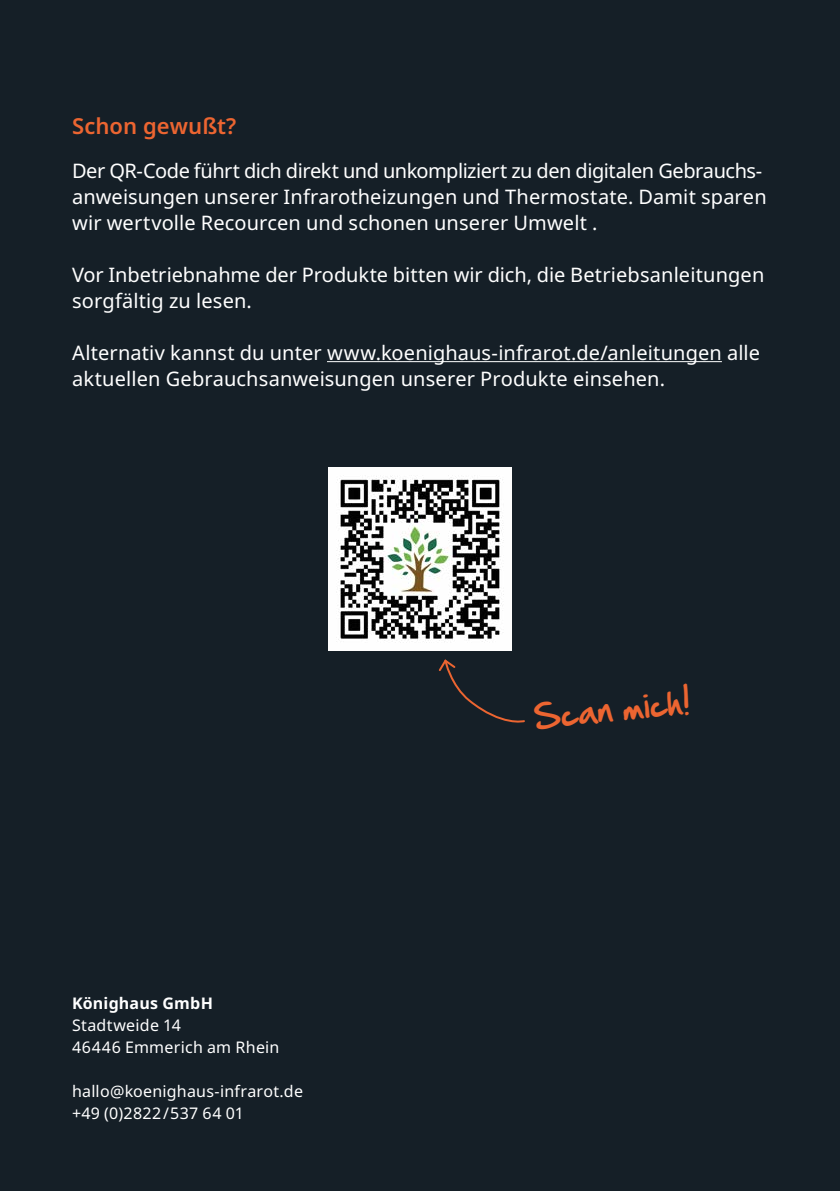
<style>
.page{position:relative;width:840px;height:1191px;background:#fff}
.page>*{position:absolute;margin:0;border:0;box-sizing:border-box;transform-origin:0 0}
.t1{font:30px "Hand Of Sean";color:#ec6531}
.t2{font:600 22px "Noto Sans";color:#ec6531}
.t3{font:20px/26px "Noto Sans";letter-spacing:.005em;color:#fff}
.t4{font:16px/22px "Noto Sans";letter-spacing:.015em;color:#fff}
.t5{font:700 16px "Noto Sans";letter-spacing:.01em;color:#fff}
</style>
<div class="page">
<div style="left:0;top:0;width:839px;height:1191px;background:#151f27"></div>
<img style="left:328px;top:468px;width:183px;height:183px">
<hr style="left:327px;top:361px;width:394px;height:1px;background:#fff">
<svg style="left:438px;top:659px;width:87px;height:64px"></svg>
<p class="t2" style="left:72px;top:110px;width:166px">Schon gewußt?</p>
<p class="t3" style="left:72px;top:158px;width:695px">Der QR-Code führt dich direkt und unkompliziert zu den digitalen Gebrauchs&shy;anweisungen unserer Infrarotheizungen und Thermostate. Damit sparen wir wertvolle Recourcen und schonen unserer Umwelt .</p>
<p class="t3" style="left:72px;top:262px;width:693px">Vor Inbetriebnahme der Produkte bitten wir dich, die Betriebsanleitungen sorgfältig zu lesen.</p>
<p class="t3" style="left:72px;top:340px;width:689px">Alternativ kannst du unter www.koenighaus-infrarot.de/anleitungen alle aktuellen Gebrauchsanweisungen unserer Produkte einsehen.</p>
<p class="t5" style="left:72px;top:991px;width:142px">Könighaus GmbH</p>
<p class="t4" style="left:72px;top:1014px;width:209px">Stadtweide 14<br>46446 Emmerich am Rhein</p>
<p class="t4" style="left:72px;top:1080px;width:232px">hallo@koenighaus-infrarot.de +49 (0)2822/537 64 01</p>
<h1 class="t1" style="left:531px;top:690px;width:158px;rotate:-6deg">Scan mich!</h1>
</div>
